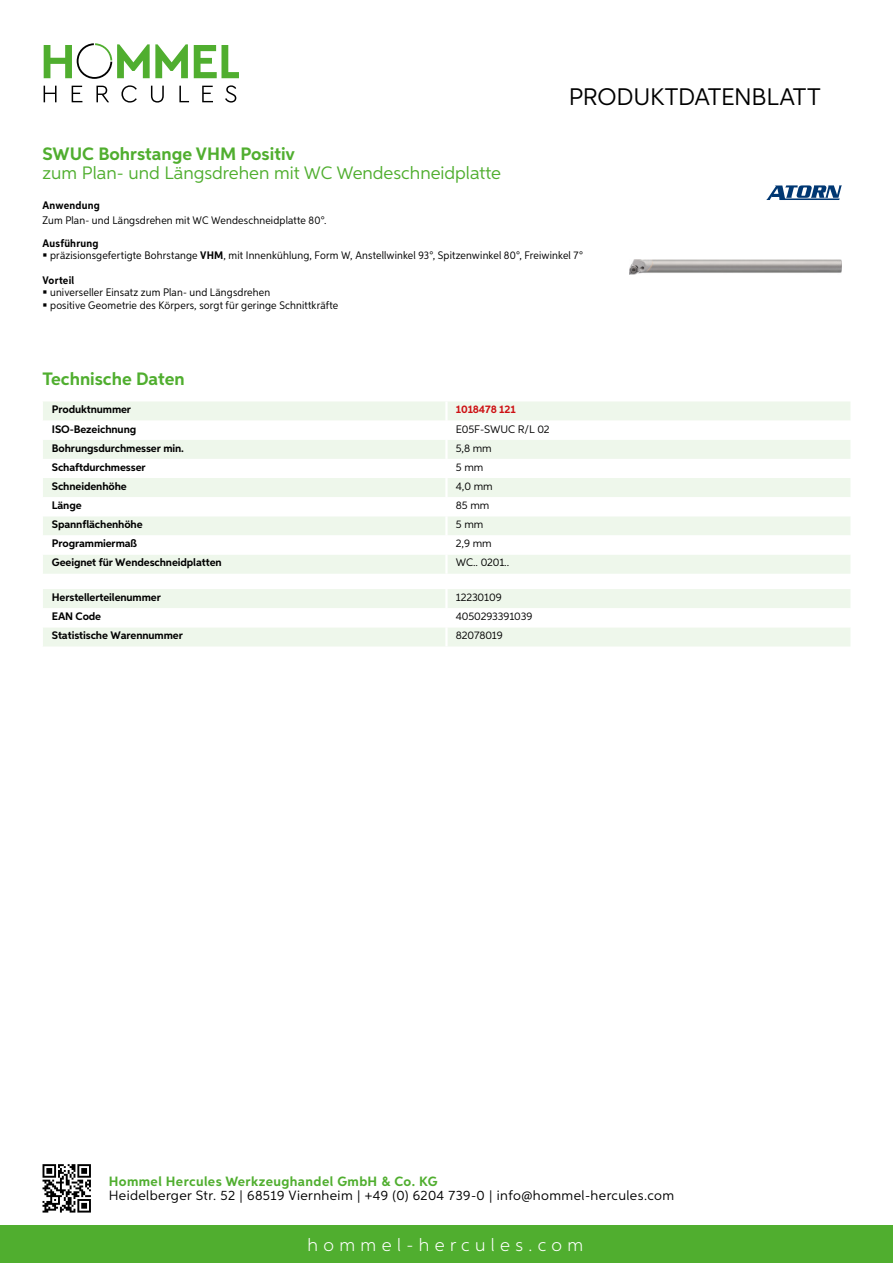
<style>
.page{position:relative;width:893px;height:1263px;background:#fff}
.page>*{position:absolute;margin:0;border:0;box-sizing:border-box;transform-origin:0 0}
.t1{font:24px "Aspira";letter-spacing:-.01em;color:#000}
.t2{font:18px "Aspira";color:#50ae2f}
.t3{font:700 18px "Aspira";color:#50ae2f}
.t4{font:300 18px "Aspira";letter-spacing:.3em;color:#fff}
.t5{font:13.5px "Aspira";letter-spacing:.03em;color:#000}
.t6{font:700 13.5px "Aspira";letter-spacing:.03em;color:#50ae2f}
.t7{font:10.95px/12.8px "Aspira Nar";letter-spacing:.015em;color:#000}
.t8{font:700 10.95px "Aspira";letter-spacing:-.01em;color:#000}
.t9{font:10.95px "Aspira";letter-spacing:-.01em;color:#000}
.t10{font:700 10.95px "Aspira Nar";letter-spacing:.02em;color:#000}
.t11{font:700 10.95px "Aspira";letter-spacing:-.01em;color:#cd1013}
.s1{font-weight:700}
</style>
<div class="page">
<div style="left:0;top:1226px;width:893px;height:37px;background:#50ae2f"></div>
<svg style="left:43px;top:1164px;width:48px;height:48px"></svg>
<svg style="left:194px;top:45px;width:45px;height:33px"></svg>
<svg style="left:44px;top:43px;width:144px;height:36px"></svg>
<svg style="left:44px;top:86px;width:13px;height:16px"></svg>
<svg style="left:72px;top:86px;width:10px;height:16px"></svg>
<svg style="left:96px;top:86px;width:13px;height:16px"></svg>
<svg style="left:121px;top:85px;width:16px;height:18px"></svg>
<svg style="left:151px;top:86px;width:13px;height:17px"></svg>
<svg style="left:179px;top:86px;width:10px;height:16px"></svg>
<svg style="left:202px;top:86px;width:11px;height:16px"></svg>
<svg style="left:225px;top:85px;width:11px;height:18px"></svg>
<div style="left:43px;top:401px;width:807px;height:173px;background:#eef7eb"></div>
<svg style="left:43px;top:421px;width:807px;height:134px"></svg>
<hr style="left:445px;top:401px;width:3px;height:20px;background:#fff">
<hr style="left:445px;top:421px;width:3px;height:19px;background:#fff">
<hr style="left:445px;top:440px;width:3px;height:19px;background:#fff">
<hr style="left:445px;top:459px;width:3px;height:19px;background:#fff">
<hr style="left:445px;top:478px;width:3px;height:19px;background:#fff">
<hr style="left:445px;top:497px;width:3px;height:19px;background:#fff">
<hr style="left:445px;top:516px;width:3px;height:19px;background:#fff">
<hr style="left:445px;top:535px;width:3px;height:20px;background:#fff">
<hr style="left:445px;top:555px;width:3px;height:19px;background:#fff">
<svg style="left:43px;top:589px;width:807px;height:57px"></svg>
<hr style="left:445px;top:627px;width:3px;height:19px;background:#fff">
<img style="left:629px;top:259px;width:213px;height:16px">
<svg style="left:766px;top:185px;width:76px;height:15px"></svg>
<h1 class="t1" style="left:569px;top:82px;width:253px">Produktdatenblatt</h1>
<h2 class="t3" style="left:43px;top:142px;width:254px">SWUC Bohrstange VHM Positiv</h2>
<h2 class="t2" style="left:43px;top:162px;width:460px">zum Plan- und Längsdrehen mit WC Wendeschneidplatte</h2>
<p class="t10" style="left:43px;top:199px;width:59px">Anwendung</p>
<p class="t7" style="left:43px;top:214px;width:285px">Zum Plan- und Längsdrehen mit WC Wendeschneidplatte 80°.</p>
<p class="t7" style="left:50px;top:236px;width:534px;text-indent:-8px"><span class="s1">Ausführung<br></span>präzisionsgefertigte Bohrstange <span class="s1">VHM</span>, mit Innenkühlung, Form W, Anstellwinkel 93°, Spitzenwinkel 80°, Freiwinkel 7°</p>
<p class="t10" style="left:43px;top:273px;width:33px">Vorteil</p>
<p class="t7" style="left:50px;top:286px;width:290px">universeller Einsatz zum Plan- und Längsdrehen<br>positive Geometrie des Körpers, sorgt für geringe Schnittkräfte</p>
<h2 class="t3" style="left:43px;top:367px;width:144px">Technische Daten</h2>
<p class="t8" style="left:52px;top:403px;width:81px">Produktnummer</p>
<p class="t11" style="left:456px;top:403px;width:61px">1018478 121</p>
<p class="t8" style="left:52px;top:422px;width:86px">ISO-Bezeichnung</p>
<p class="t9" style="left:456px;top:422px;width:95px">E05F-SWU C R/L 02</p>
<p class="t8" style="left:52px;top:441px;width:134px">Bohrungsdurchmesser min.</p>
<p class="t9" style="left:456px;top:441px;width:37px">5,8 mm</p>
<p class="t8" style="left:52px;top:460px;width:95px">Schaftdurchmesser</p>
<p class="t9" style="left:456px;top:460px;width:29px">5 mm</p>
<p class="t8" style="left:52px;top:479px;width:76px">Schneidenhöhe</p>
<p class="t9" style="left:456px;top:479px;width:38px">4,0 mm</p>
<p class="t8" style="left:52px;top:499px;width:31px">Länge</p>
<p class="t9" style="left:456px;top:499px;width:35px">85 mm</p>
<p class="t8" style="left:52px;top:518px;width:92px">Spannflächenhöhe</p>
<p class="t9" style="left:456px;top:518px;width:29px">5 mm</p>
<p class="t8" style="left:52px;top:537px;width:87px">Programmiermaß</p>
<p class="t9" style="left:456px;top:537px;width:37px">2,9 mm</p>
<p class="t8" style="left:52px;top:556px;width:171px">Geeignet für Wendeschneidplatten</p>
<p class="t9" style="left:456px;top:556px;width:55px">WC.. 0201..</p>
<p class="t8" style="left:52px;top:590px;width:111px">Herstellerteilenummer</p>
<p class="t9" style="left:456px;top:591px;width:47px">12230109</p>
<p class="t8" style="left:52px;top:610px;width:51px">EAN Code</p>
<p class="t9" style="left:456px;top:610px;width:78px">4050293391039</p>
<p class="t8" style="left:52px;top:629px;width:132px">Statistische Warennummer</p>
<p class="t9" style="left:456px;top:629px;width:48px">82078019</p>
<p class="t6" style="left:109px;top:1172px;width:330px">Hommel Hercules Werkzeughandel GmbH &amp; Co. KG</p>
<p class="t5" style="left:109px;top:1187px;width:567px">Heidelberger Str. 52 | 68519 Viernheim | +49 (0) 6204 739-0 | info@hommel-hercules.com</p>
<h2 class="t4" style="left:307px;top:1234px;width:277px">hommel-hercules.com</h2>
</div>
